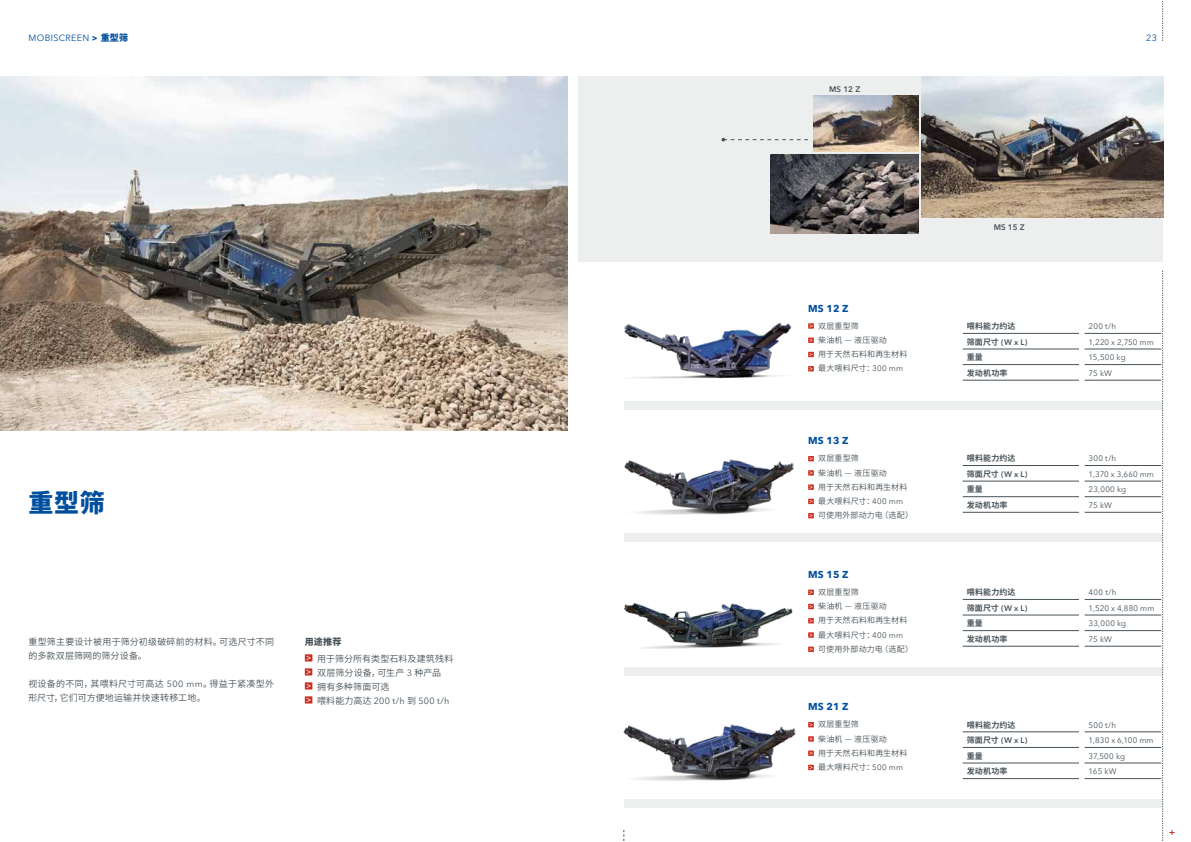
<style>
.page{position:relative;width:1191px;height:842px;background:#fff}
.page>*{position:absolute;margin:0;border:0;box-sizing:border-box;transform-origin:0 0}
.t1{font:800 25px "Source Han Sans CN";color:#004f9f}
.t2{font:700 10px "Avenir Next LT Pro";letter-spacing:.01em;color:#004f9f}
.t3{font:9px/14px "Source Han Sans CN";letter-spacing:.02em;color:#475258}
.t4{font:9px "Avenir Next LT Pro";letter-spacing:.025em;color:#475258}
.t5{font:9px "Avenir Next LT Pro";letter-spacing:.035em;color:#004f9f}
.t6{font:800 9px "Source Han Sans CN";color:#475258}
.t7{font:8px/14.3px "Source Han Sans CN";letter-spacing:.02em;color:#475258}
.t8{font:8px "Avenir Next LT Pro";letter-spacing:.015em;color:#475258}
.t9{font:700 8px "Source Han Sans CN";letter-spacing:.02em;color:#475258}
.t10{font:600 8px "Avenir Next LT Pro";letter-spacing:.01em;color:#475258}
.s1{font-weight:700}
.s2{font-family:"Source Han Sans CN";font-weight:800}
.s3{font-family:"Avenir Next LT Pro"}
.s4{font-family:"Source Han Sans CN"}
.s5{font-family:"Source Han Sans CN";font-weight:700}
</style>
<div class="page">
<img style="left:0;top:77px;width:567px;height:354px">
<svg style="left:305px;top:654px;width:7px;height:7px"></svg>
<svg style="left:306px;top:656px;width:5px;height:4px"></svg>
<div style="left:305px;top:668px;width:7px;height:7px;background:#cb2f1d"></div>
<svg style="left:306px;top:670px;width:5px;height:4px"></svg>
<svg style="left:305px;top:682px;width:7px;height:7px"></svg>
<svg style="left:306px;top:684px;width:5px;height:4px"></svg>
<svg style="left:305px;top:696px;width:7px;height:7px"></svg>
<svg style="left:306px;top:698px;width:5px;height:4px"></svg>
<hr style="left:962px;top:465px;width:117px;height:1px;background:#475258">
<hr style="left:1084px;top:465px;width:77px;height:1px;background:#475258">
<hr style="left:962px;top:481px;width:117px;height:1px;background:#475258">
<hr style="left:1084px;top:481px;width:77px;height:1px;background:#475258">
<hr style="left:962px;top:496px;width:117px;height:1px;background:#475258">
<hr style="left:962px;top:512px;width:117px;height:1px;background:#475258">
<hr style="left:1084px;top:496px;width:77px;height:1px;background:#475258">
<hr style="left:1084px;top:512px;width:77px;height:1px;background:#475258">
<div style="left:624px;top:533px;width:538px;height:9px;background:#edeeee"></div>
<img style="left:624px;top:456px;width:190px;height:63px">
<hr style="left:962px;top:599px;width:117px;height:1px;background:#475258">
<hr style="left:1084px;top:599px;width:77px;height:1px;background:#475258">
<hr style="left:962px;top:615px;width:117px;height:1px;background:#475258">
<hr style="left:1084px;top:615px;width:77px;height:1px;background:#475258">
<hr style="left:962px;top:630px;width:117px;height:1px;background:#475258">
<hr style="left:962px;top:646px;width:117px;height:1px;background:#475258">
<hr style="left:1084px;top:630px;width:77px;height:1px;background:#475258">
<hr style="left:1084px;top:646px;width:77px;height:1px;background:#475258">
<svg style="left:808px;top:590px;width:6px;height:5px"></svg>
<svg style="left:808px;top:604px;width:6px;height:5px"></svg>
<svg style="left:808px;top:618px;width:6px;height:5px"></svg>
<svg style="left:808px;top:632px;width:6px;height:6px"></svg>
<svg style="left:808px;top:647px;width:6px;height:5px"></svg>
<div style="left:624px;top:667px;width:538px;height:8px;background:#edeeee"></div>
<img style="left:624px;top:603px;width:169px;height:46px">
<div style="left:624px;top:401px;width:538px;height:8px;background:#edeeee"></div>
<hr style="left:962px;top:333px;width:117px;height:1px;background:#475258">
<hr style="left:1084px;top:333px;width:77px;height:1px;background:#475258">
<hr style="left:962px;top:349px;width:117px;height:1px;background:#475258">
<hr style="left:1084px;top:349px;width:77px;height:1px;background:#475258">
<hr style="left:962px;top:364px;width:117px;height:1px;background:#475258">
<hr style="left:962px;top:380px;width:117px;height:1px;background:#475258">
<hr style="left:1084px;top:364px;width:77px;height:1px;background:#475258">
<hr style="left:1084px;top:380px;width:77px;height:1px;background:#475258">
<svg style="left:808px;top:323px;width:6px;height:6px"></svg>
<svg style="left:808px;top:338px;width:6px;height:5px"></svg>
<svg style="left:808px;top:352px;width:6px;height:5px"></svg>
<svg style="left:808px;top:366px;width:6px;height:5px"></svg>
<img style="left:624px;top:323px;width:167px;height:56px">
<img style="left:623px;top:724px;width:173px;height:57px">
<hr style="left:962px;top:731px;width:117px;height:1px;background:#475258">
<hr style="left:1084px;top:731px;width:77px;height:1px;background:#475258">
<hr style="left:962px;top:747px;width:117px;height:1px;background:#475258">
<hr style="left:1084px;top:747px;width:77px;height:1px;background:#475258">
<hr style="left:962px;top:763px;width:117px;height:1px;background:#475258">
<hr style="left:962px;top:778px;width:117px;height:1px;background:#475258">
<hr style="left:1084px;top:763px;width:77px;height:1px;background:#475258">
<hr style="left:1084px;top:778px;width:77px;height:1px;background:#475258">
<svg style="left:808px;top:722px;width:6px;height:5px"></svg>
<svg style="left:808px;top:736px;width:6px;height:6px"></svg>
<svg style="left:808px;top:750px;width:6px;height:6px"></svg>
<svg style="left:808px;top:765px;width:6px;height:5px"></svg>
<div style="left:624px;top:799px;width:538px;height:9px;background:#edeeee"></div>
<div style="left:578px;top:77px;width:584px;height:185px;background:#edeeee"></div>
<img style="left:921px;top:77px;width:242px;height:141px">
<svg style="left:721px;top:138px;width:87px;height:4px"></svg>
<img style="left:814px;top:96px;width:104px;height:56px">
<img style="left:770px;top:154px;width:148px;height:79px">
<svg style="left:1162px;top:1px;width:1px;height:40px"></svg>
<svg style="left:1169px;top:830px;width:5px;height:5px"></svg>
<svg style="left:1162px;top:271px;width:1px;height:570px"></svg>
<p class="t5" style="left:28px;top:32px;width:101px">MOBISCREEN <span class="s1">&gt;</span> <span class="s2">重型筛</span></p>
<h1 class="t1" style="left:28px;top:489px;width:78px">重型筛</h1>
<p class="t3" style="left:28px;top:634px;width:247px">重型筛主要设计被用于筛分初级破碎前的材料。可选尺寸不同的多款双层筛网的筛分设备。</p>
<p class="t3" style="left:28px;top:676px;width:247px">视设备的不同，其喂料尺寸可高达 <span class="s3">500 mm</span>。得益于紧凑型外形尺寸，它们可方便地运输并快速转移工地。</p>
<p class="t6" style="left:305px;top:636px;width:38px">用途推荐</p>
<p class="t3" style="left:317px;top:651px;width:138px">用于筛分所有类型石料及建筑残料双层筛分设备，可生产 <span class="s3">3</span> 种产品<br>拥有多种筛面可选</p>
<p class="t4" style="left:317px;top:695px;width:134px"><span class="s4">喂料能力高达</span> 200 t/h <span class="s4">到</span> 500 t/h</p>
<p class="t10" style="left:829px;top:84px;width:33px">MS 12 Z</p>
<p class="t2" style="left:808px;top:302px;width:42px">MS 12 Z</p>
<p class="t7" style="left:818px;top:319px;width:91px">双层重型筛<br>柴油机 — 液压驱动<br>用于天然石料和再生材料最大喂料尺寸：<span class="s3">300 mm</span></p>
<p class="t2" style="left:808px;top:435px;width:42px">MS 13 Z</p>
<p class="t7" style="left:818px;top:451px;width:96px">双层重型筛<br>柴油机 — 液压驱动<br>用于天然石料和再生材料最大喂料尺寸：<span class="s3">400 mm</span>可使用外部动力电（选配）</p>
<p class="t2" style="left:808px;top:568px;width:42px">MS 15 Z</p>
<p class="t7" style="left:818px;top:585px;width:96px">双层重型筛<br>柴油机 — 液压驱动<br>用于天然石料和再生材料最大喂料尺寸：<span class="s3">400 mm</span>可使用外部动力电（选配）</p>
<p class="t2" style="left:808px;top:701px;width:42px">MS 21 Z</p>
<p class="t7" style="left:818px;top:717px;width:91px">双层重型筛<br>柴油机 — 液压驱动<br>用于天然石料和再生材料最大喂料尺寸：<span class="s3">500 mm</span></p>
<p class="t10" style="left:993px;top:222px;width:33px">MS 15 Z</p>
<p class="t5" style="left:1146px;top:32px;width:12px">23</p>
<p class="t9" style="left:966px;top:322px;width:50px">喂料能力约达</p>
<p class="t8" style="left:1088px;top:322px;width:29px">200 t/h</p>
<p class="t10" style="left:966px;top:337px;width:62px"><span class="s5">筛面尺寸</span> (W x L)</p>
<p class="t8" style="left:1088px;top:337px;width:67px">1,220 x 2,750 mm</p>
<p class="t9" style="left:966px;top:353px;width:18px">重量</p>
<p class="t8" style="left:1088px;top:353px;width:39px">15,500 kg</p>
<p class="t9" style="left:966px;top:368px;width:42px">发动机功率</p>
<p class="t8" style="left:1088px;top:368px;width:25px">75 kW</p>
<p class="t9" style="left:966px;top:454px;width:50px">喂料能力约达</p>
<p class="t8" style="left:1088px;top:454px;width:29px">300 t/h</p>
<p class="t10" style="left:966px;top:469px;width:62px"><span class="s5">筛面尺寸</span> (W x L)</p>
<p class="t8" style="left:1088px;top:469px;width:67px">1,370 x 3,660 mm</p>
<p class="t9" style="left:966px;top:485px;width:18px">重量</p>
<p class="t8" style="left:1088px;top:485px;width:39px">23,000 kg</p>
<p class="t9" style="left:966px;top:501px;width:42px">发动机功率</p>
<p class="t8" style="left:1088px;top:500px;width:25px">75 kW</p>
<p class="t9" style="left:966px;top:588px;width:50px">喂料能力约达</p>
<p class="t8" style="left:1088px;top:588px;width:29px">400 t/h</p>
<p class="t10" style="left:966px;top:603px;width:62px"><span class="s5">筛面尺寸</span> (W x L)</p>
<p class="t8" style="left:1088px;top:603px;width:67px">1,520 x 4,880 mm</p>
<p class="t9" style="left:966px;top:619px;width:18px">重量</p>
<p class="t8" style="left:1088px;top:619px;width:39px">33,000 kg</p>
<p class="t9" style="left:966px;top:634px;width:42px">发动机功率</p>
<p class="t8" style="left:1088px;top:634px;width:25px">75 kW</p>
<p class="t9" style="left:966px;top:720px;width:50px">喂料能力约达</p>
<p class="t8" style="left:1088px;top:720px;width:29px">500 t/h</p>
<p class="t10" style="left:966px;top:735px;width:62px"><span class="s5">筛面尺寸</span> (W x L)</p>
<p class="t8" style="left:1088px;top:735px;width:66px">1,830 x 6,100 mm</p>
<p class="t9" style="left:966px;top:751px;width:18px">重量</p>
<p class="t8" style="left:1088px;top:751px;width:38px">37,500 kg</p>
<p class="t9" style="left:966px;top:767px;width:42px">发动机功率</p>
<p class="t8" style="left:1088px;top:767px;width:29px">165 kW</p>
</div>
